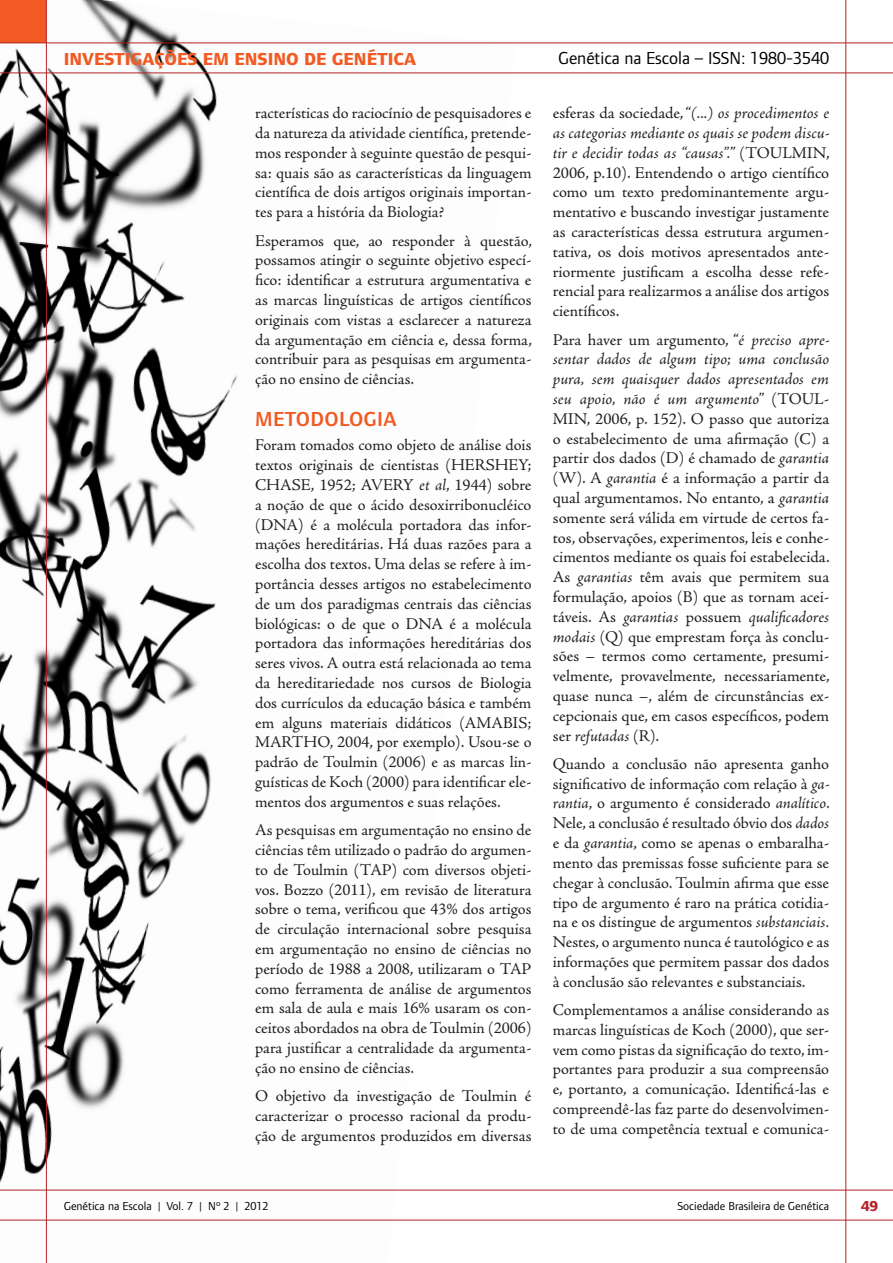
<style>
.page{position:relative;width:893px;height:1263px;background:#fff}
.page>*{position:absolute;margin:0;border:0;box-sizing:border-box;transform-origin:0 0}
.t1{font:600 21px "Foundry Form Sans";letter-spacing:.015em;color:#f15a22}
.t2{font:800 18px "Foundry Form Sans";color:#f15a22}
.t3{font:18px "Foundry Form Sans";color:#000}
.t4{font:16.5px/19.8px "Adobe Jenson Pro";color:#231f20;text-align:justify}
.t5{font:800 15px "Foundry Form Sans";color:#b22328}
.t6{font:12px "Foundry Form Sans";color:#000}
.s1{font-style:italic}
</style>
<div class="page">
<img style="left:0;top:0;width:516px;height:1263px">
<div style="left:0;top:0;width:46px;height:43px;background:#f15a22"></div>
<hr style="left:46px;top:0;width:1px;height:1263px;background:#b22328">
<hr style="left:845px;top:0;width:1px;height:1263px;background:#b22328">
<hr style="left:0;top:1190px;width:893px;height:1px;background:#b22328">
<hr style="left:0;top:1220px;width:893px;height:1px;background:#b22328">
<hr style="left:0;top:43px;width:893px;height:1px;background:#b22328">
<hr style="left:0;top:73px;width:893px;height:1px;background:#b22328">
<p class="t2" style="left:64px;top:49px;width:354px">INVESTIGAÇÕES EM ENSINO DE GENÉTICA</p>
<p class="t3" style="left:558px;top:48px;width:273px">Genética na Escola – ISSN: 1980-3540</p>
<p class="t4" style="left:255px;top:103px;width:278px">racterísticas do raciocínio de pesquisadores e da natureza da atividade científica, pretende&shy;mos responder à seguinte questão de pesqui&shy;sa: quais são as características da linguagem científica de dois artigos originais importan&shy;tes para a história da Biologia?</p>
<p class="t4" style="left:255px;top:231px;width:278px">Esperamos que, ao responder à questão, possamos atingir o seguinte objetivo especí&shy;fico: identificar a estrutura argumentativa e as marcas linguísticas de artigos científicos originais com vistas a esclarecer a natureza da argumentação em ciência e, dessa forma, contribuir para as pesquisas em argumenta&shy;ção no ensino de ciências.</p>
<p class="t1" style="left:255px;top:408px;width:143px">METODOLOGIA</p>
<p class="t4" style="left:255px;top:436px;width:278px">Foram tomados como objeto de análise dois textos originais de cientistas (HERSHEY; CHASE, 1952; AVERY <span class="s1">et al</span>, 1944) sobre a noção de que o ácido desoxirribonucléico (DNA) é a molécula portadora das infor&shy;mações hereditárias. Há duas razões para a escolha dos textos. Uma delas se refere à im&shy;portância desses artigos no estabelecimento de um dos paradigmas centrais das ciências biológicas: o de que o DNA é a molécula portadora das informações hereditárias dos seres vivos. A outra está relacionada ao tema da hereditariedade nos cursos de Biologia dos currículos da educação básica e também em alguns materiais didáticos (AMABIS; MARTHO, 2004, por exemplo). Usou-se o padrão de Toulmin (2006) e as marcas lin&shy;guísticas de Koch (2000) para identificar ele&shy;mentos dos argumentos e suas relações.</p>
<p class="t4" style="left:255px;top:820px;width:278px">As pesquisas em argumentação no ensino de ciências têm utilizado o padrão do argumen&shy;to de Toulmin (TAP) com diversos objeti&shy;vos. Bozzo (2011), em revisão de literatura sobre o tema, verificou que 43% dos artigos de circulação internacional sobre pesquisa em argumentação no ensino de ciências no período de 1988 a 2008, utilizaram o TAP como ferramenta de análise de argumentos em sala de aula e mais 16% usaram os con&shy;ceitos abordados na obra de Toulmin (2006) para justificar a centralidade da argumenta&shy;ção no ensino de ciências.</p>
<p class="t4" style="left:255px;top:1086px;width:278px">O objetivo da investigação de Toulmin é caracterizar o processo racional da produ&shy;ção de argumentos produzidos em diversas</p>
<p class="t4" style="left:553px;top:103px;width:278px">esferas da sociedade, “<span class="s1">(...) os procedimentos e as categorias mediante os quais se podem discu&shy;tir e decidir todas as “causas”.</span>” (TOULMIN, 2006, p.10). Entendendo o artigo científico como um texto predominantemente argu&shy;mentativo e buscando investigar justamente as características dessa estrutura argumen&shy;tativa, os dois motivos apresentados ante&shy;riormente justificam a escolha desse refe&shy;rencial para realizarmos a análise dos artigos científicos.</p>
<p class="t4" style="left:553px;top:330px;width:278px">Para haver um argumento, “<span class="s1">é preciso apre&shy;sentar dados de algum tipo; uma conclusão pura, sem quaisquer dados apresentados em seu apoio, não é um argumento</span>” (TOUL-MIN, 2006, p. 152). O passo que autoriza o estabelecimento de uma afirmação (C) a partir dos dados (D) é chamado de <span class="s1">garantia </span>(W). A <span class="s1">garantia</span> é a informação a partir da qual argumentamos. No entanto, a <span class="s1">garantia </span>somente será válida em virtude de certos fa&shy;tos, observações, experimentos, leis e conhe&shy;cimentos mediante os quais foi estabelecida.<br>As <span class="s1">garantias</span> têm avais que permitem sua formulação, apoios (B) que as tornam acei&shy;táveis. As <span class="s1">garantias</span> possuem <span class="s1">qualificadores modais</span> (Q) que emprestam força às conclu&shy;sões – termos como certamente, presumi&shy;velmente, provavelmente, necessariamente, quase nunca –, além de circunstâncias ex&shy;cepcionais que, em casos específicos, podem ser <span class="s1">refutadas</span> (R).</p>
<p class="t4" style="left:553px;top:754px;width:278px">Quando a conclusão não apresenta ganho significativo de informação com relação à <span class="s1">ga&shy;rantia</span>, o argumento é considerado <span class="s1">analítico</span>.<br>Nele, a conclusão é resultado óbvio dos <span class="s1">dados </span>e da <span class="s1">garantia</span>, como se apenas o embaralha&shy;mento das premissas fosse suficiente para se chegar à conclusão. Toulmin afirma que esse tipo de argumento é raro na prática cotidia&shy;na e os distingue de argumentos <span class="s1">substanciais.<br></span>Nestes, o argumento nunca é tautológico e as informações que permitem passar dos dados à conclusão são relevantes e substanciais.</p>
<p class="t4" style="left:553px;top:1000px;width:278px">Complementamos a análise considerando as marcas linguísticas de Koch (2000), que ser&shy;vem como pistas da significação do texto, im&shy;portantes para produzir a sua compreensão e, portanto, a comunicação. Identificá-las e compreendê-las faz parte do desenvolvimen&shy;to de uma competência textual e comunica-</p>
<p class="t6" style="left:64px;top:1199px;width:206px">Genética na Escola | Vol. 7 | Nº 2 | 2012</p>
<p class="t6" style="left:677px;top:1199px;width:153px">Sociedade Brasileira de Genética</p>
<p class="t5" style="left:861px;top:1197px;width:19px">49</p>
</div>
